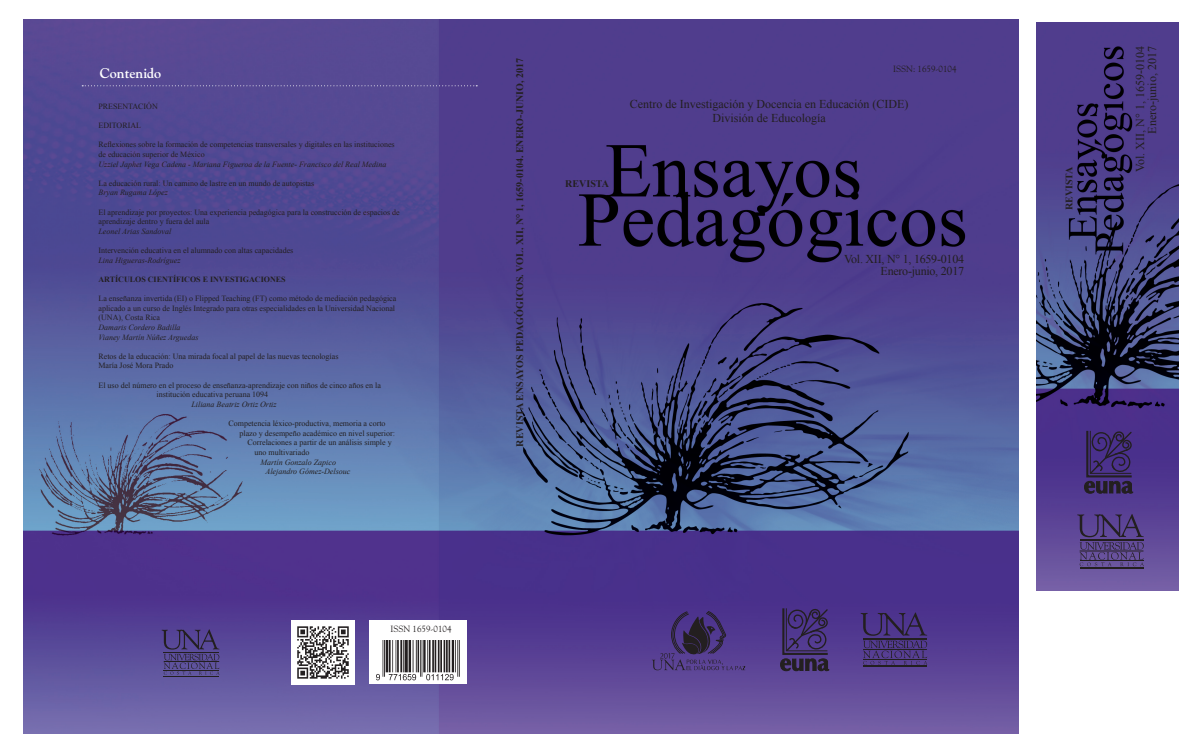
<style>
.page{position:relative;width:1202px;height:753px;background:#fff}
.page>*{position:absolute;margin:0;border:0;box-sizing:border-box;transform-origin:0 0}
.t1{font:700 14px "Goudy";color:#fff}
.t2{font:12px/14.4px "Times New Roman";color:#231f20;text-align:center}
.t3{font:12px/12px "Times New Roman";letter-spacing:-.02em;color:#231f20;text-align:right}
.t4{font:700 10px "Times New Roman";color:#231f20}
.t5{font:9px "Goudy";color:#231f20}
.t6{font:8px/9.6px "Times New Roman";color:#231f20}
.t7{font:italic 8px/9.6px "Times New Roman";color:#231f20}
.t8{font:700 8px "Times New Roman";color:#231f20}
</style>
<div class="page">
<img style="left:23px;top:20px;width:996px;height:712px">
<svg style="left:82px;top:85px;width:395px;height:1px"></svg>
<img style="left:1036px;top:23px;width:142px;height:567px">
<div style="left:369px;top:619px;width:98px;height:64px;background:#fff"></div>
<img style="left:376px;top:640px;width:84px;height:40px">
<img style="left:291px;top:619px;width:64px;height:64px">
<svg style="left:780px;top:608px;width:49px;height:62px;background:#402f66"></svg>
<hr style="left:863px;top:665px;width:64px;height:1px;background:#231f20">
<svg style="left:861px;top:612px;width:66px;height:52px;background:#463274"></svg>
<hr style="left:164px;top:675px;width:55px;height:1px;background:#231f20">
<svg style="left:162px;top:629px;width:58px;height:45px;background:#4d407d"></svg>
<hr style="left:1080px;top:567px;width:63px;height:1px;background:#231f20">
<svg style="left:1077px;top:513px;width:67px;height:52px;background:#523f7b"></svg>
<svg style="left:1084px;top:430px;width:49px;height:63px;background:#3c2a64"></svg>
<svg style="left:652px;top:611px;width:93px;height:58px;background:#483478"></svg>
<h1 class="t1" style="left:100px;top:64px;width:63px">Contenido</h1>
<p class="t6" style="left:99px;top:101px;width:61px">PRESENTACIÓN</p>
<p class="t6" style="left:99px;top:120px;width:44px">EDITORIAL</p>
<p class="t6" style="left:99px;top:140px;width:298px">Reflexiones sobre la formación de competencias transversales y digitales en las instituciones de educación superior de México</p>
<p class="t7" style="left:99px;top:159px;width:289px">Uzziel Japhet Vega Cadena - Mariana Figueroa de la Fuente- Francisco del Real Medina</p>
<p class="t6" style="left:99px;top:178px;width:217px">La educación rural: Un camino de lastre en un mundo de autopistas</p>
<p class="t7" style="left:99px;top:187px;width:71px">Bryan Rugama López</p>
<p class="t6" style="left:99px;top:207px;width:303px">El aprendizaje por proyectos: Una experiencia pedagógica para la construcción de espacios de aprendizaje dentro y fuera del aula</p>
<p class="t7" style="left:99px;top:226px;width:74px">Leonel Arias Sandoval</p>
<p class="t6" style="left:99px;top:245px;width:196px">Intervención educativa en el alumnado con altas capacidades</p>
<p class="t7" style="left:99px;top:255px;width:84px">Lina Higueras-Rodríguez</p>
<p class="t8" style="left:99px;top:273px;width:189px">ARTÍCULOS CIENTÍFICOS E INVESTIGACIONES</p>
<p class="t6" style="left:99px;top:293px;width:299px">La enseñanza invertida (EI) o Flipped Teaching (FT) como método de mediación pedagógica aplicado a un curso de Inglés Integrado para otras especialidades en la Universidad Nacional (UNA), Costa Rica</p>
<p class="t7" style="left:99px;top:322px;width:102px">Damaris Cordero Badilla<br>Vianey Martín Núñez Arguedas</p>
<p class="t6" style="left:99px;top:351px;width:241px">Retos de la educación: Una mirada focal al papel de las nuevas tecnologías<br>María José Mora Prado</p>
<p class="t6" style="left:157px;top:380px;width:226px;text-indent:-58px">El uso del número en el proceso de enseñanza-aprendizaje con niños de cinco años en la institución educativa peruana 1094</p>
<p class="t7" style="left:192px;top:399px;width:87px">Liliana Beatriz Ortiz Ortiz</p>
<p class="t6" style="left:229px;top:418px;width:159px">Competencia léxico-productiva, memoria a corto</p>
<p class="t6" style="left:240px;top:428px;width:157px">plazo y desempeño académico en nivel superior:</p>
<p class="t6" style="left:248px;top:437px;width:146px">Correlaciones a partir de un análisis simple y</p>
<p class="t6" style="left:255px;top:447px;width:56px">uno multivariado</p>
<p class="t7" style="left:266px;top:456px;width:86px;text-indent:-5px">Martín Gonzalo Zapico<br>Alejandro Gómez-Delsouc</p>
<p class="t5" style="left:390px;top:622px;width:63px">ISSN 1659-0104</p>
<p class="t4" style="left:513px;top:446px;width:389px;rotate:-90deg">REVISTA ENSAYOS PEDAGÓGICOS. VOL. XII, N° 1, 1659-0104. ENERO-JUNIO, 2017</p>
<p class="t5" style="left:893px;top:63px;width:65px">ISSN: 1659-0104</p>
<h2 class="t2" style="left:630px;top:96px;width:280px">Centro de Investigación y Docencia en Educación (CIDE)<br>División de Educología</h2>
<p class="t4" style="left:565px;top:177px;width:45px">REVISTA</p>
<h2 class="t3" style="left:844px;top:252px;width:121px">Vol. XII, N° 1, 1659-0104<br>Enero-junio, 2017</h2>
<p class="t4" style="left:1062px;top:210px;width:45px;rotate:-90deg">REVISTA</p>
<h2 class="t2" style="left:1134px;top:172px;width:127px;line-height:12px;text-align:right;rotate:-90deg">Vol. XII, N° 1, 1659-0104<br>Enero-junio, 2017</h2>
</div>
